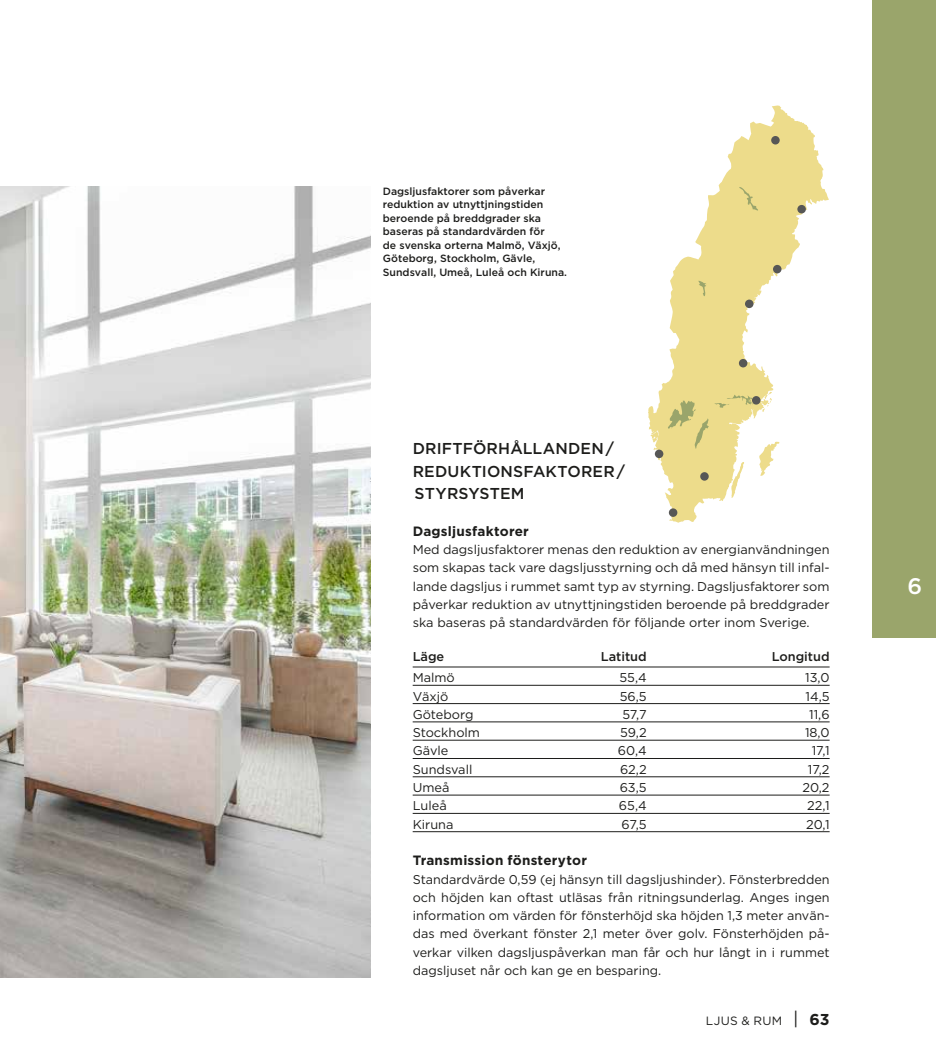
<style>
.page{position:relative;width:936px;height:1063px;background:#fff}
.page>*{position:absolute;margin:0;border:0;box-sizing:border-box;transform-origin:0 0}
.t1{font:500 22.5px "Gotham";color:#fff}
.t2{font:500 15.75px/22.5px "Gotham";letter-spacing:.01em;color:#1d1d1b}
.t3{font:700 13.5px "Gotham";letter-spacing:.015em;color:#1d1d1b}
.t4{font:12.75px/18.3px "Gotham";color:#1d1d1b;text-align:justify}
.t5{font:500 12.75px "Gotham";color:#1d1d1b}
.t6{font:12px "Gotham";letter-spacing:.035em;color:#1d1d1b}
.t7{font:500 10.5px/13.5px "Gotham";color:#1d1d1b}
.s1{font-size:18px}
.s2{font-weight:700;font-size:15.75px}
</style>
<div class="page">
<hr style="left:412px;top:667px;width:417px;height:1px;background:#1d1d1b">
<hr style="left:412px;top:685px;width:417px;height:1px;background:#1d1d1b">
<hr style="left:412px;top:703px;width:417px;height:1px;background:#1d1d1b">
<hr style="left:412px;top:722px;width:417px;height:1px;background:#1d1d1b">
<hr style="left:412px;top:740px;width:417px;height:1px;background:#1d1d1b">
<hr style="left:412px;top:758px;width:417px;height:1px;background:#1d1d1b">
<hr style="left:412px;top:777px;width:417px;height:1px;background:#1d1d1b">
<hr style="left:412px;top:795px;width:417px;height:1px;background:#1d1d1b">
<hr style="left:412px;top:813px;width:417px;height:1px;background:#1d1d1b">
<hr style="left:412px;top:831px;width:417px;height:1px;background:#1d1d1b">
<svg style="left:648px;top:105px;width:180px;height:418px"></svg>
<div style="left:668px;top:508px;width:9px;height:9px;background:#575756;border-radius:50%"></div>
<div style="left:654px;top:450px;width:9px;height:8px;background:#575756;border-radius:50%"></div>
<div style="left:700px;top:472px;width:8px;height:9px;background:#575756;border-radius:50%"></div>
<div style="left:752px;top:396px;width:8px;height:9px;background:#575756;border-radius:50%"></div>
<div style="left:738px;top:359px;width:9px;height:8px;background:#575756;border-radius:50%"></div>
<div style="left:745px;top:300px;width:8px;height:8px;background:#575756;border-radius:50%"></div>
<div style="left:773px;top:265px;width:8px;height:8px;background:#575756;border-radius:50%"></div>
<div style="left:797px;top:205px;width:8px;height:8px;background:#575756;border-radius:50%"></div>
<div style="left:771px;top:136px;width:8px;height:9px;background:#575756;border-radius:50%"></div>
<img style="left:0;top:186px;width:370px;height:792px">
<div style="left:872px;top:0;width:63px;height:638px;background:#9aa56b"></div>
<p class="t7" style="left:383px;top:184px;width:186px">Dagsljusfaktorer som påverkar reduktion av utnyttjningstiden beroende på breddgrader ska baseras på standardvärden för<br>de svenska orterna Malmö, Växjö,<br>Göteborg, Stockholm, Gävle,<br>Sundsvall, Umeå, Luleå och Kiruna.</p>
<p class="t2" style="left:412px;top:437px;width:214px">DRIFTFÖRHÅLLANDEN/<br>REDUKTIONSFAKTORER/<br>STYRSYSTEM</p>
<p class="t3" style="left:412px;top:523px;width:118px">Dagsljusfaktorer</p>
<p class="t4" style="left:412px;top:540px;width:418px">Med dagsljusfaktorer menas den reduktion av energianvändningen som skapas tack vare dagsljusstyrning och då med hänsyn till infal&shy;lande dagsljus i rummet samt typ av styrning. Dagsljusfaktorer som påverkar reduktion av utnyttjningstiden beroende på breddgrader ska baseras på standardvärden för följande orter inom Sverige.</p>
<p class="t5" style="left:412px;top:649px;width:33px">Läge</p>
<p class="t5" style="left:600px;top:649px;width:47px">Latitud</p>
<p class="t5" style="left:771px;top:649px;width:59px">Longitud</p>
<p class="t4" style="left:412px;top:668px;width:44px">Malmö</p>
<p class="t4" style="left:619px;top:668px;width:29px">55,4</p>
<p class="t4" style="left:805px;top:668px;width:26px">13,0</p>
<p class="t4" style="left:412px;top:687px;width:37px">Växjö</p>
<p class="t4" style="left:619px;top:687px;width:28px">56,5</p>
<p class="t4" style="left:805px;top:687px;width:26px">14,5</p>
<p class="t4" style="left:412px;top:705px;width:62px">Göteborg</p>
<p class="t4" style="left:622px;top:705px;width:26px">57,7</p>
<p class="t4" style="left:809px;top:705px;width:22px">11,6</p>
<p class="t4" style="left:412px;top:723px;width:69px">Stockholm</p>
<p class="t4" style="left:620px;top:723px;width:28px">59,2</p>
<p class="t4" style="left:805px;top:723px;width:26px">18,0</p>
<p class="t4" style="left:412px;top:742px;width:37px">Gävle</p>
<p class="t4" style="left:618px;top:742px;width:30px">60,4</p>
<p class="t4" style="left:811px;top:742px;width:19px">17,1</p>
<p class="t4" style="left:412px;top:760px;width:61px">Sundsvall</p>
<p class="t4" style="left:620px;top:760px;width:28px">62,2</p>
<p class="t4" style="left:807px;top:760px;width:23px">17,2</p>
<p class="t4" style="left:412px;top:778px;width:38px">Umeå</p>
<p class="t4" style="left:619px;top:778px;width:28px">63,5</p>
<p class="t4" style="left:802px;top:778px;width:29px">20,2</p>
<p class="t4" style="left:412px;top:796px;width:36px">Luleå</p>
<p class="t4" style="left:619px;top:796px;width:29px">65,4</p>
<p class="t4" style="left:807px;top:796px;width:24px">22,1</p>
<p class="t4" style="left:412px;top:815px;width:42px">Kiruna</p>
<p class="t4" style="left:621px;top:815px;width:27px">67,5</p>
<p class="t4" style="left:806px;top:815px;width:25px">20,1</p>
<p class="t3" style="left:412px;top:853px;width:176px">Transmission fönsterytor</p>
<p class="t4" style="left:412px;top:870px;width:418px">Standardvärde 0,59 (ej hänsyn till dagsljushinder). Fönsterbredden och höjden kan oftast utläsas från ritningsunderlag. Anges ingen information om värden för fönsterhöjd ska höjden 1,3 meter använ&shy;das med överkant fönster 2,1 meter över golv. Fönsterhöjden på&shy;verkar vilken dagsljuspåverkan man får och hur långt in i rummet dagsljuset når och kan ge en besparing.</p>
<p class="t6" style="left:705px;top:1014px;width:125px">LJUS &amp; RUM <span class="s1">|</span> <span class="s2">63</span></p>
<h1 class="t1" style="left:907px;top:573px;width:16px">6</h1>
</div>
